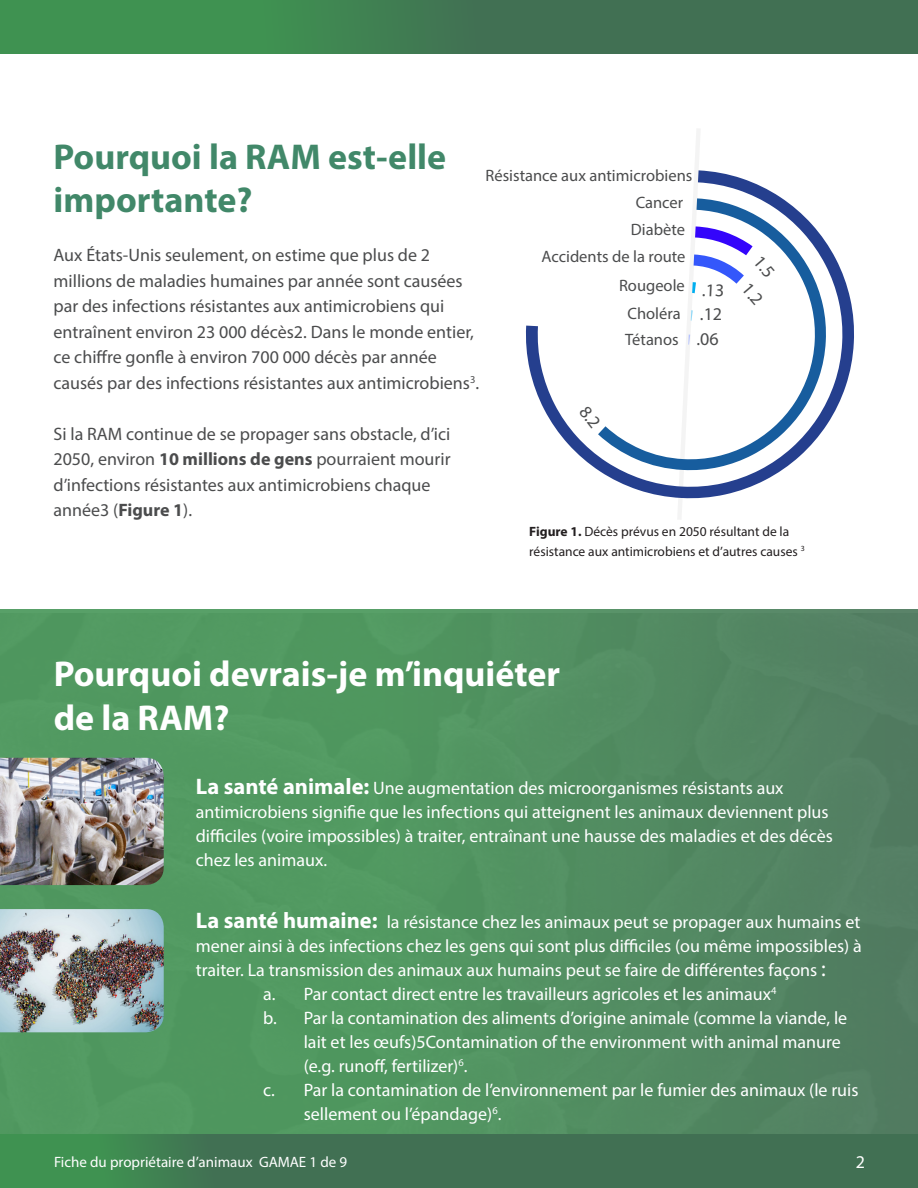
<style>
.page{position:relative;width:918px;height:1188px;background:#fff}
.page>*{position:absolute;margin:0;border:0;box-sizing:border-box;transform-origin:0 0}
.t1{font:700 36px "Myriad Pro";color:#fff}
.t2{font:700 36px/43.2px "Myriad Pro";color:#418869}
.Paragraph_Style_4{font:18px/24px "Myriad Pro";color:#fff}
.Paragraph_Style_2{font:18px/25.5px "Myriad Pro";color:#4b4c4d}
.t3{font:16.5px "Myriad Pro";color:#4b4c4d}
.t4{font:15px "Myriad Pro";color:#fff}
.t5{font:13.5px "Myriad Pro";color:#231f20}
.s1{font-weight:700}
.s2{font-weight:700;font-size:22.5px}
.s3{font-size:22.5px}
</style>
<div class="page">
<svg style="left:0;top:1134px;width:918px;height:54px;background:#407552"></svg>
<div style="left:0;top:609px;width:918px;height:525px;background:linear-gradient(to right,#51a061,#538162)"></div>
<img style="left:0;top:758px;width:164px;height:127px">
<img style="left:0;top:909px;width:164px;height:123px">
<div style="left:0;top:0;width:918px;height:54px;background:linear-gradient(to right,#3f9651,#426654)"></div>
<svg style="left:526px;top:194px;width:328px;height:304px"></svg>
<svg style="left:579px;top:405px;width:22px;height:24px"></svg>
<svg style="left:675px;top:129px;width:100px;height:390px"></svg>
<p class="t2" style="left:54px;top:134px;width:394px">Pourquoi la RAM est-elle importante?</p>
<p class="Paragraph_Style_2" style="left:54px;top:242px;width:427px">Aux États-Unis seulement, on estime que plus de 2 millions de maladies humaines par année sont causées par des infections résistantes aux antimicrobiens qui entraînent environ 23 000 décès2. Dans le monde entier, ce chiffre gonfle à environ 700 000 décès par année causés par des infections résistantes aux antimicrobiens<sup>3</sup>.</p>
<p class="Paragraph_Style_2" style="left:54px;top:420px;width:399px">Si la RAM continue de se propager sans obstacle, d’ici 2050, environ <span class="s1">10 millions de gens</span> pourraient mourir d’infections résistantes aux antimicrobiens chaque année3 (<span class="s1">Figure 1</span>).</p>
<p class="t3" style="left:486px;top:165px;width:208px">Résistance aux antimicrobiens</p>
<p class="t3" style="left:636px;top:192px;width:49px">Cancer</p>
<p class="t3" style="left:631px;top:219px;width:56px">Diabète</p>
<p class="t3" style="left:542px;top:247px;width:146px">Accidents de la route</p>
<p class="t3" style="left:619px;top:276px;width:67px">Rougeole</p>
<p class="t3" style="left:627px;top:304px;width:55px">Choléra</p>
<p class="t3" style="left:625px;top:330px;width:55px">Tétanos</p>
<p class="Paragraph_Style_2" style="left:696px;top:326px;width:24px">.06</p>
<p class="Paragraph_Style_2" style="left:700px;top:301px;width:24px">.12</p>
<p class="t5" style="left:529px;top:523px;width:262px"><span class="s1">Figure 1.</span> Décès prévus en 2050 résultant de la</p>
<p class="t5" style="left:529px;top:543px;width:277px">résistance aux antimicrobiens et d’autres causes <sup>3</sup></p>
<p class="t1" style="left:54px;top:651px;width:508px">Pourquoi devrais-je m’inquiéter</p>
<p class="t1" style="left:54px;top:694px;width:177px">de la RAM?</p>
<p class="Paragraph_Style_4" style="left:196px;top:775px;width:639px"><span class="s2">La santé animale:</span> Une augmentation des microorganismes résistants aux antimicrobiens signifie que les infections qui atteignent les animaux deviennent plus difficiles (voire impossibles) à traiter, entraînant une hausse des maladies et des décès chez les animaux.</p>
<p class="Paragraph_Style_4" style="left:196px;top:910px;width:668px;text-align:justify"><span class="s2">La santé humaine:</span> la résistance chez les animaux peut se propager aux humains et mener ainsi à des infections chez les gens qui sont plus difficiles (ou même impossibles) à traiter. La transmission des animaux aux humains peut se faire de différentes façons <span class="s3">:</span></p>
<p class="Paragraph_Style_4" style="left:263px;top:982px;width:515px">a. Par contact direct entre les travailleurs agricoles et les animaux<sup>4</sup></p>
<p class="Paragraph_Style_4" style="left:304px;top:1006px;width:545px;text-indent:-40px">b. Par la contamination des aliments d’origine animale (comme la viande, le lait et les œufs)5Contamination of the environment with animal manure (e.g. runoff, fertilizer)<sup>6</sup>.</p>
<p class="Paragraph_Style_4" style="left:304px;top:1078px;width:556px;text-indent:-40px">c. Par la contamination de l’environnement par le fumier des animaux (le ruis sellement ou l’épandage)<sup>6</sup>.</p>
<p class="t4" style="left:54px;top:1152px;width:295px">Fiche du propriétaire d’animaux GAMAE 1 de 9</p>
<p class="Paragraph_Style_4" style="left:856px;top:1149px;width:11px">2</p>
</div>
